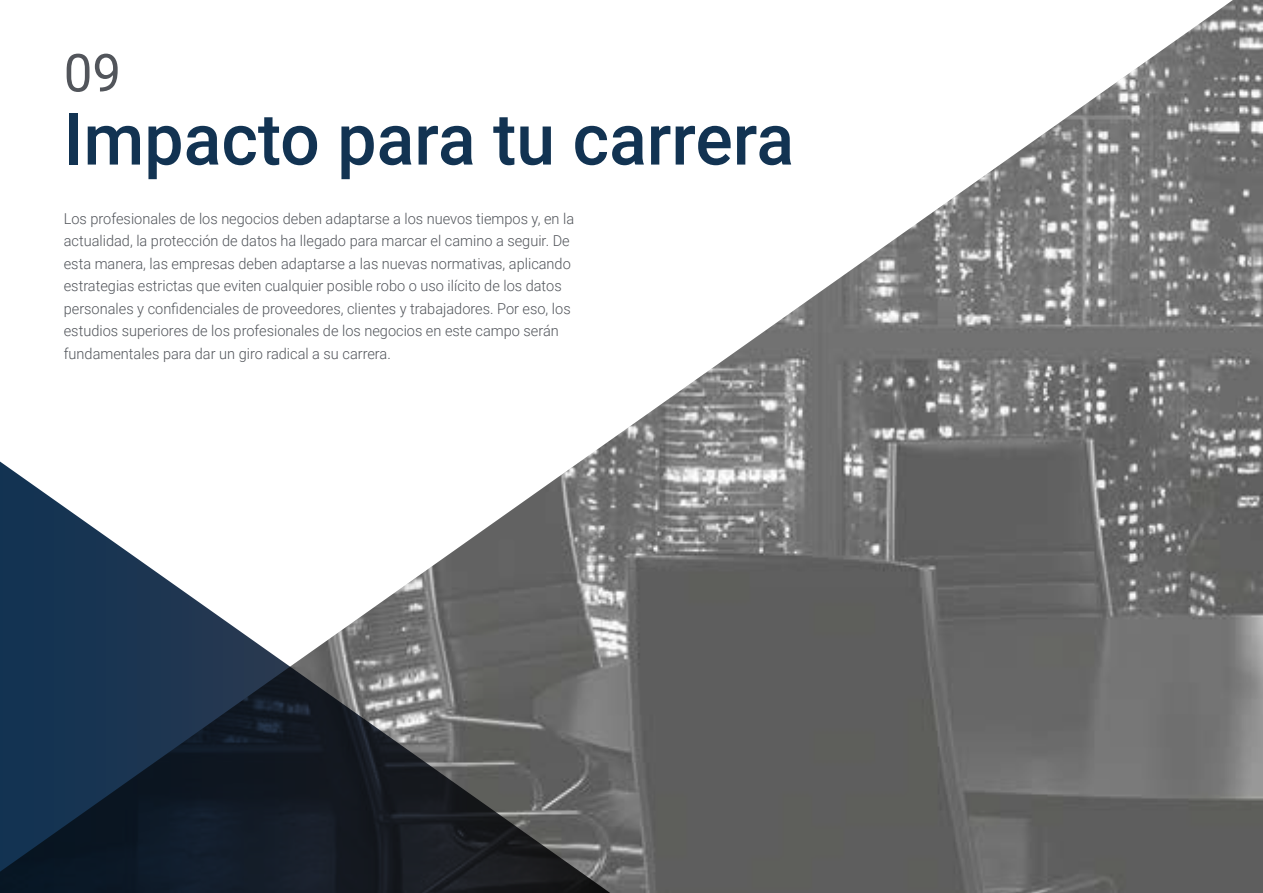
<style>
.page{position:relative;width:1263px;height:893px;background:#fff}
.page>*{position:absolute;margin:0;border:0;box-sizing:border-box;transform-origin:0 0}
.t1{font:500 72px "Roboto";color:#123352}
.t2{font:52.5px "Roboto";color:#52555b}
.t3{font:300 15px/22.5px "Roboto";color:#52555b}
</style>
<div class="page">
<img style="left:602px;top:0;width:661px;height:893px">
<svg style="left:0;top:446px;width:640px;height:447px"></svg>
<h2 class="t2" style="left:64px;top:36px;width:59px">09</h2>
<h1 class="t1" style="left:64px;top:89px;width:732px">Impacto para tu carrera</h1>
<p class="t3" style="left:64px;top:207px;width:512px">Los profesionales de los negocios deben adaptarse a los nuevos tiempos y, en la actualidad, la protección de datos ha llegado para marcar el camino a seguir. De esta manera, las empresas deben adaptarse a las nuevas normativas, aplicando estrategias estrictas que eviten cualquier posible robo o uso ilícito de los datos personales y confidenciales de proveedores, clientes y trabajadores. Por eso, los estudios superiores de los profesionales de los negocios en este campo serán fundamentales para dar un giro radical a su carrera.</p>
</div>
